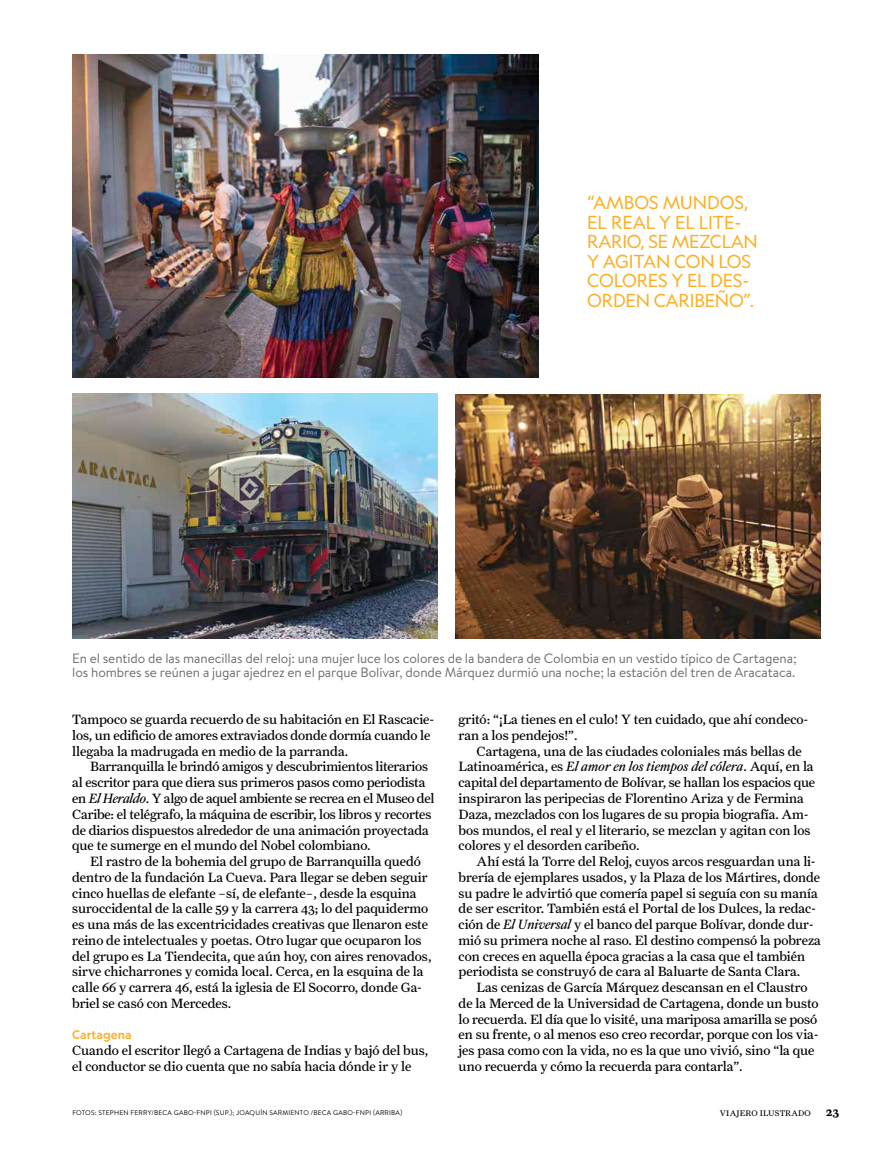
<style>
.page{position:relative;width:893px;height:1170px;background:#fff}
.page>*{position:absolute;margin:0;border:0;box-sizing:border-box;transform-origin:0 0}
.t1{font:18px/19.5px "Geograph";letter-spacing:-.01em;color:#fbaf25}
.t2{font:13.5px/15.8px "Farnham Text";color:#000}
.t3{font:13.5px/13.5px "Brandon Text";letter-spacing:-.005em;color:#6d6d71}
.t4{font:500 12px "Geograph";color:#fbaf25}
.t5{font:12px "Farnham Display Bold OSF";color:#000}
.t6{font:8.25px "Farnham Text";letter-spacing:.02em;color:#000}
.t7{font:6.75px "Brandon Text";letter-spacing:.03em;color:#000}
.s1{font-style:italic}
</style>
<div class="page">
<img style="left:72px;top:54px;width:467px;height:323px">
<img style="left:72px;top:394px;width:366px;height:244px">
<img style="left:455px;top:394px;width:366px;height:244px">
<h1 class="t1" style="left:587px;top:193px;width:172px">“AMBOS MUNDOS,<br>EL REAL Y EL LITE-<br>RARIO, SE MEZCLAN<br>Y AGITAN CON LOS<br>COLORES Y EL DES-<br>ORDEN CARIBEÑO”.</h1>
<p class="t3" style="left:72px;top:651px;width:726px">En el sentido de las manecillas del reloj: una mujer luce los colores de la bandera de Colombia en un vestido típico de Cartagena; los hombres se reúnen a jugar ajedrez en el parque Bolívar, donde Márquez durmió una noche; la estación del tren de Aracataca.</p>
<p class="t2" style="left:72px;top:711px;width:364px">Tampoco se guarda recuerdo de su habitación en El Rascacie&shy;los, un edificio de amores extraviados donde dormía cuando le llegaba la madrugada en medio de la parranda.</p>
<p class="t2" style="left:72px;top:758px;width:364px;text-indent:18px">Barranquilla le brindó amigos y descubrimientos literarios al escritor para que diera sus primeros pasos como periodista en <span class="s1">El Heraldo</span>. Y algo de aquel ambiente se recrea en el Museo del Caribe: el telégrafo, la máquina de escribir, los libros y recortes de diarios dispuestos alrededor de una animación proyectada que te sumerge en el mundo del Nobel colombiano.</p>
<p class="t2" style="left:72px;top:853px;width:361px;text-indent:18px">El rastro de la bohemia del grupo de Barranquilla quedó dentro de la fundación La Cueva. Para llegar se deben seguir cinco huellas de elefante –sí, de elefante–, desde la esquina suroccidental de la calle 59 y la carrera 43; lo del paquidermo es una más de las excentricidades creativas que llenaron este reino de intelectuales y poetas. Otro lugar que ocuparon los del grupo es La Tiendecita, que aún hoy, con aires renovados, sirve chicharrones y comida local. Cerca, en la esquina de la calle 66 y carrera 46, está la iglesia de El Socorro, donde Ga&shy;briel se casó con Mercedes.</p>
<p class="t4" style="left:72px;top:1027px;width:61px">Cartagena</p>
<p class="t2" style="left:72px;top:1042px;width:358px">Cuando el escritor llegó a Cartagena de Indias y bajó del bus, el conductor se dio cuenta que no sabía hacia dónde ir y le</p>
<p class="t2" style="left:459px;top:711px;width:351px">gritó: “¡La tienes en el culo! Y ten cuidado, que ahí condeco&shy;ran a los pendejos!”.</p>
<p class="t2" style="left:459px;top:743px;width:358px;text-indent:18px">Cartagena, una de las ciudades coloniales más bellas de Latinoamérica, es <span class="s1">El amor en los tiempos del cólera</span>. Aquí, en la capital del departamento de Bolívar, se hallan los espacios que inspiraron las peripecias de Florentino Ariza y de Fermina Daza, mezclados con los lugares de su propia biografía. Am&shy;bos mundos, el real y el literario, se mezclan y agitan con los colores y el desorden caribeño.</p>
<p class="t2" style="left:459px;top:853px;width:364px;text-indent:18px">Ahí está la Torre del Reloj, cuyos arcos resguardan una li&shy;brería de ejemplares usados, y la Plaza de los Mártires, donde su padre le advirtió que comería papel si seguía con su manía de ser escritor. También está el Portal de los Dulces, la redac&shy;ción de <span class="s1">El Universal</span> y el banco del parque Bolívar, donde dur&shy;mió su primera noche al raso. El destino compensó la pobreza con creces en aquella época gracias a la casa que el también periodista se construyó de cara al Baluarte de Santa Clara.</p>
<p class="t2" style="left:459px;top:979px;width:362px;text-indent:18px">Las cenizas de García Márquez descansan en el Claustro de la Merced de la Universidad de Cartagena, donde un busto lo recuerda. El día que lo visité, una mariposa amarilla se posó en su frente, o al menos eso creo recordar, porque con los via&shy;jes pasa como con la vida, no es la que uno vivió, sino “la que uno recuerda y cómo la recuerda para contarla”.</p>
<p class="t7" style="left:72px;top:1108px;width:332px">FOTOS: STEPHEN FERRY/BECA GABO-FNPI (SUP.); JOAQUÍN SARMIENTO /BECA GABO-FNPI (ARRIBA)</p>
<p class="t6" style="left:720px;top:1108px;width:92px">VIAJERO ILUSTRADO</p>
<p class="t5" style="left:826px;top:1104px;width:14px">23</p>
</div>
